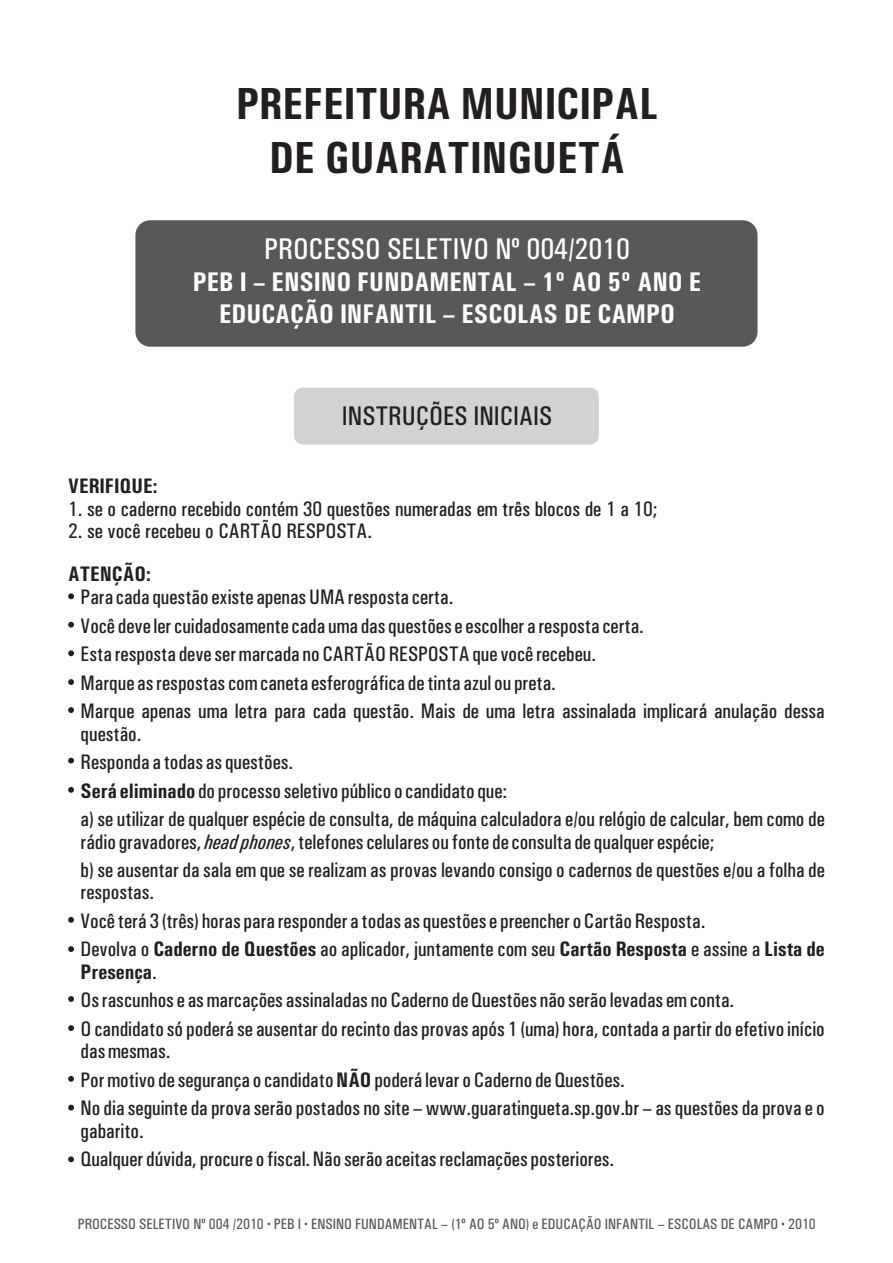
<style>
.page{position:relative;width:893px;height:1263px;background:#fff}
.page>*{position:absolute;margin:0;border:0;box-sizing:border-box;transform-origin:0 0}
.t1{font:500 condensed 45px/53.1px "Univers";color:#231f20;text-align:center}
.t2{font:500 condensed 30px "Univers";color:#fff}
.t3{font:500 condensed 27px/32px "Univers";color:#fff;text-align:center}
.t4{font:500 condensed 27px "Univers";color:#231f20}
.t5{font:500 condensed 21px/28.5px "Univers";color:#231f20}
.t6{font:500 condensed 21px "Univers";color:#231f20}
.t7{font:500 condensed 15px "Univers";color:#57585a}
.s1{font-style:inherit}
.s2{font-style:italic}
</style>
<div class="page">
<div style="left:135px;top:220px;width:622px;height:127px;background:#57585a;border-radius:15px"></div>
<div style="left:294px;top:388px;width:305px;height:56px;background:#d1d2d4;border-radius:9px"></div>
<svg style="left:68px;top:593px;width:6px;height:6px"></svg>
<svg style="left:68px;top:622px;width:6px;height:6px"></svg>
<svg style="left:68px;top:650px;width:6px;height:6px"></svg>
<svg style="left:68px;top:679px;width:6px;height:6px"></svg>
<svg style="left:68px;top:707px;width:6px;height:6px"></svg>
<svg style="left:68px;top:758px;width:6px;height:5px"></svg>
<svg style="left:68px;top:787px;width:6px;height:6px"></svg>
<svg style="left:68px;top:917px;width:6px;height:6px"></svg>
<svg style="left:68px;top:946px;width:6px;height:6px"></svg>
<svg style="left:68px;top:996px;width:6px;height:6px"></svg>
<svg style="left:68px;top:1025px;width:6px;height:6px"></svg>
<svg style="left:68px;top:1076px;width:6px;height:6px"></svg>
<svg style="left:68px;top:1105px;width:6px;height:5px"></svg>
<svg style="left:68px;top:1156px;width:6px;height:6px"></svg>
<h1 class="t1" style="left:236px;top:82px;width:424px">PREFEITURA MUNICIPAL<br>DE GUARATINGUETÁ</h1>
<h2 class="t2" style="left:264px;top:238px;width:367px">PROCESSO SELETIVO Nº 004/2010</h2>
<p class="t3" style="left:193px;top:269px;width:510px">PEB I ENSINO FUNDAMENTAL 1º AO 5º ANO E<br>EDUCAÇÃO INFANTIL – ESCOLAS DE CAMPO</p>
<p class="t3" style="left:253px;top:269px;width:14px">–</p>
<p class="t3" style="left:523px;top:269px;width:14px">–</p>
<p class="t4" style="left:342px;top:407px;width:212px">INSTRUÇÕES INICIAIS</p>
<p class="t6" style="left:68px;top:479px;width:91px">VERIFIQUE:</p>
<p class="t5" style="left:68px;top:496px;width:591px">1. se o caderno recebido contém 30 questões numeradas em três blocos de 1 a 10;</p>
<p class="t5" style="left:68px;top:518px;width:305px">2. se você recebeu o CARTÃO RESPOSTA.</p>
<p class="t6" style="left:68px;top:567px;width:84px">ATENÇÃO:</p>
<p class="t5" style="left:81px;top:585px;width:746px">Para cada questão existe apenas UMA resposta certa.<br>Você deve ler cuidadosamente cada uma das questões e escolher a resposta certa.<br>Esta resposta deve ser marcada no CARTÃO RESPOSTA que você recebeu.<br>Marque as respostas com caneta esferográfica de tinta azul ou preta.<br>Marque apenas uma letra para cada questão. Mais de uma letra assinalada implicará anulação dessa</p>
<p class="t5" style="left:81px;top:721px;width:746px">questão.<br>Responda a todas as questões.<br><span class="s1">Será eliminado</span> do processo seletivo público o candidato que:<br>a) se utilizar de qualquer espécie de consulta, de máquina calculadora e/ou relógio de calcular, bem como de</p>
<p class="t5" style="left:81px;top:829px;width:746px">rádio gravadores, <span class="s2">head phones</span>, telefones celulares ou fonte de consulta de qualquer espécie;<br>b) se ausentar da sala em que se realizam as provas levando consigo o cadernos de questões e/ou a folha de</p>
<p class="t5" style="left:81px;top:880px;width:746px">respostas.<br>Você terá 3 (três) horas para responder a todas as questões e preencher o Cartão Resposta.<br>Devolva o <span class="s1">Caderno de Questões</span> ao aplicador, juntamente com seu <span class="s1">Cartão Resposta</span> e assine a <span class="s1">Lista de</span></p>
<p class="t5" style="left:81px;top:959px;width:746px"><span class="s1">Presença</span>.<br>Os rascunhos e as marcações assinaladas no Caderno de Questões não serão levadas em conta.<br>O candidato só poderá se ausentar do recinto das provas após 1 (uma) hora, contada a partir do efetivo início</p>
<p class="t5" style="left:81px;top:1038px;width:746px">das mesmas.<br>Por motivo de segurança o candidato <span class="s1">NÃO</span> poderá levar o Caderno de Questões.<br>No dia seguinte da prova serão postados no site – www.guaratingueta.sp.gov.br – as questões da prova e o</p>
<p class="t5" style="left:81px;top:1118px;width:535px">gabarito.<br>Qualquer dúvida, procure o fiscal. Não serão aceitas reclamações posteriores.</p>
<p class="t7" style="left:78px;top:1219px;width:740px">PROCESSO SELETIVO Nº 004 /2010 PEB I ENSINO FUNDAMENTAL – (1º AO 5º ANO) e EDUCAÇÃO INFANTIL – ESCOLAS DE CAMPO 2010</p>
</div>
